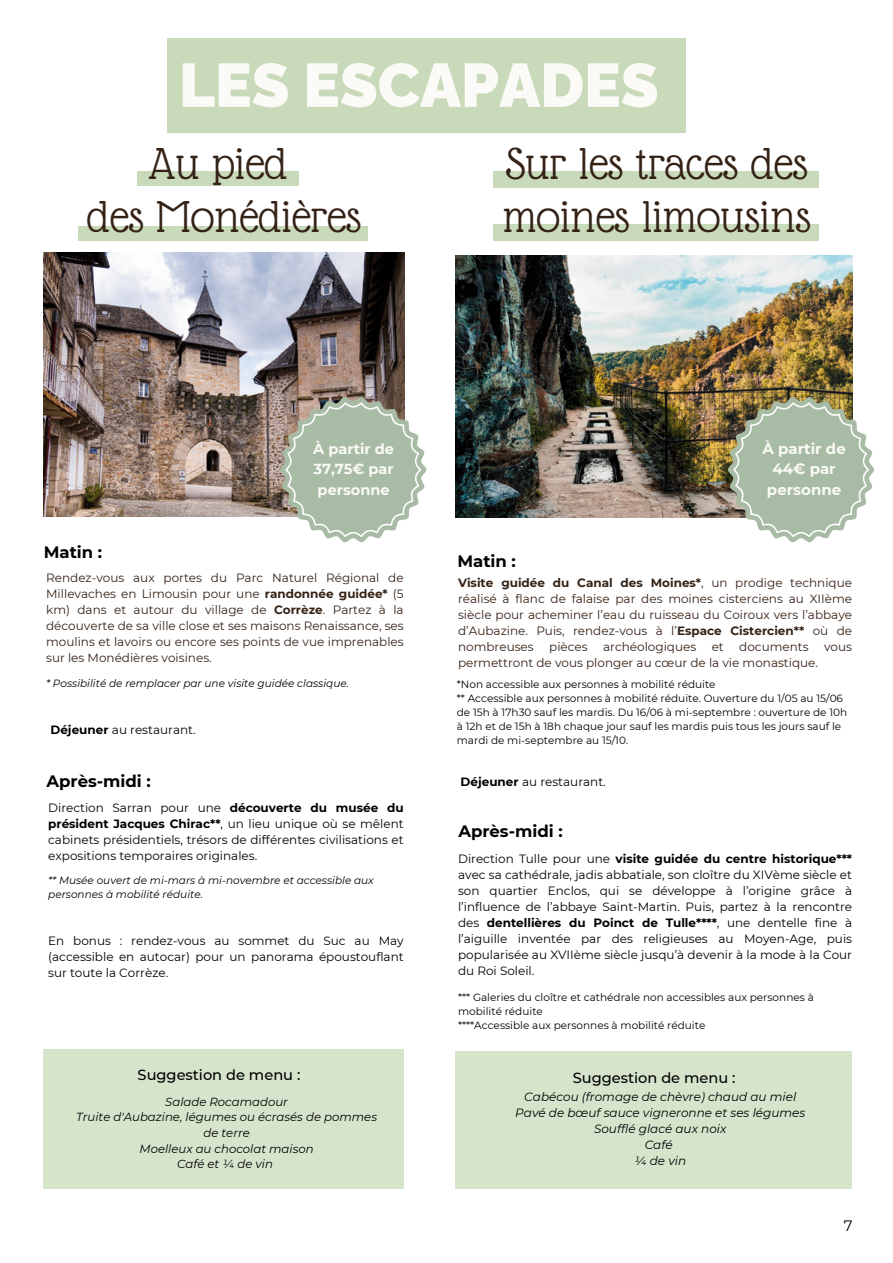
<style>
.page{position:relative;width:893px;height:1263px;background:#fff}
.page>*{position:absolute;margin:0;border:0;box-sizing:border-box;transform-origin:0 0}
.t1{font:900 61.35px "Raleway";color:#fbfaf6}
.t2{font:48.6px/52.8px "Glass Antiqua";color:#352216}
.t3{font:700 16.5px "Montserrat";color:#000}
.t4{font:700 15px/20.2px "Montserrat";color:#fbfaf6;text-align:center}
.t5{font:15px "Montserrat";color:#000}
.t6{font:500 14.55px "Montserrat";color:#000}
.t7{font:700 14.55px/20.2px "Montserrat";color:#fbfaf6;text-align:justify}
.t8{font:12px/16px "Montserrat";color:#000;text-align:justify}
.t9{font:12px/16px "Montserrat";color:#352216;text-align:justify}
.t10{font:italic 12px/16px "Montserrat";color:#000;text-align:center}
.t11{font:italic 11.7px/15.6px "Montserrat";color:#000;text-align:center}
.t12{font:10.5px/14px "Montserrat";color:#000}
.t13{font:italic 10.5px/14px "Montserrat";color:#000}
.s1{font-weight:700}
</style>
<div class="page">
<div style="left:494px;top:171px;width:325px;height:17px;background:#c8daba"></div>
<div style="left:494px;top:225px;width:325px;height:16px;background:#c8daba"></div>
<img style="left:456px;top:256px;width:397px;height:261px">
<div style="left:43px;top:1049px;width:361px;height:140px;background:#d6e4cc"></div>
<div style="left:456px;top:1051px;width:396px;height:138px;background:#d6e4cc"></div>
<img style="left:43px;top:253px;width:362px;height:263px">
<div style="left:137px;top:172px;width:161px;height:14px;background:#c8daba"></div>
<div style="left:78px;top:226px;width:289px;height:15px;background:#c8daba"></div>
<div style="left:167px;top:38px;width:518px;height:94px;background:#c8daba"></div>
<svg style="left:280px;top:397px;width:146px;height:146px"></svg>
<svg style="left:728px;top:397px;width:146px;height:146px"></svg>
<h1 class="t1" style="left:179px;top:36px;width:481px">LES ESCAPADES</h1>
<h2 class="t2" style="left:87px;top:138px;width:276px;text-align:center">Au pied<br>des Monédières</h2>
<h2 class="t2" style="left:503px;top:138px;width:310px">Sur les traces des moines limousins</h2>
<h3 class="t3" style="left:44px;top:540px;width:60px">Matin :</h3>
<p class="t7" style="left:313px;top:438px;width:82px">À partir de 37,75€ par personne</p>
<p class="t4" style="left:762px;top:438px;width:85px">À partir de<br>44€ par personne</p>
<h3 class="t3" style="left:457px;top:549px;width:60px">Matin :</h3>
<p class="t9" style="left:46px;top:569px;width:359px">Rendez-vous aux portes du Parc Naturel Régional de Millevaches en Limousin pour une <span class="s1">randonnée guidée*</span> (5 km) dans et autour du village de <span class="s1">Corrèze</span>. Partez à la découverte de sa ville close et ses maisons Renaissance, ses moulins et lavoirs ou encore ses points de vue imprenables sur les Monédières voisines.</p>
<p class="t9" style="left:458px;top:574px;width:395px"><span class="s1">Visite guidée du Canal des Moines*</span>, un prodige technique réalisé à flanc de falaise par des moines cisterciens au XIIème siècle pour acheminer l’eau du ruisseau du Coiroux vers l’abbaye d’Aubazine. Puis, rendez-vous à l’<span class="s1">Espace Cistercien**</span> où de nombreuses</p>
<p class="t9" style="left:549px;top:638px;width:40px">pièces</p>
<p class="t9" style="left:603px;top:638px;width:95px">archéologiques</p>
<p class="t9" style="left:712px;top:638px;width:14px">et</p>
<p class="t9" style="left:739px;top:638px;width:71px">documents</p>
<p class="t9" style="left:824px;top:638px;width:29px">vous</p>
<p class="t9" style="left:458px;top:654px;width:361px">permettront de vous plonger au cœur de la vie monastique.</p>
<p class="t13" style="left:46px;top:675px;width:304px">* Possibilité de remplacer par une visite guidée classique.</p>
<p class="t12" style="left:457px;top:677px;width:392px">*Non accessible aux personnes à mobilité réduite<br>** Accessible aux personnes à mobilité réduite. Ouverture du 1/05 au 15/06 de 15h à 17h30 sauf les mardis. Du 16/06 à mi-septembre : ouverture de 10h à 12h et de 15h à 18h chaque jour sauf les mardis puis tous les jours sauf le mardi de mi-septembre au 15/10.</p>
<p class="t8" style="left:50px;top:721px;width:147px"><span class="s1">Déjeuner</span> au restaurant.</p>
<h3 class="t3" style="left:47px;top:769px;width:106px">Après-midi :</h3>
<p class="t8" style="left:461px;top:774px;width:147px"><span class="s1">Déjeuner</span> au restaurant.</p>
<p class="t8" style="left:48px;top:799px;width:357px">Direction Sarran pour une <span class="s1">découverte du musée du président Jacques Chirac**</span>, un lieu unique où se mêlent cabinets présidentiels, trésors de différentes civilisations et expositions temporaires originales.</p>
<p class="t13" style="left:48px;top:873px;width:327px">** Musée ouvert de mi-mars à mi-novembre et accessible aux personnes à mobilité réduite.</p>
<p class="t8" style="left:48px;top:932px;width:357px">En bonus : rendez-vous au sommet du Suc au May (accessible en autocar) pour un panorama époustouflant sur toute la Corrèze.</p>
<p class="t6" style="left:138px;top:1064px;width:164px">Suggestion de menu :</p>
<p class="t11" style="left:76px;top:1093px;width:302px">Salade Rocamadour<br>Truite d'Aubazine, légumes ou écrasés de pommes de terre<br>Moelleux au chocolat maison<br>Café et ¼ de vin</p>
<h3 class="t3" style="left:458px;top:819px;width:106px">Après-midi :</h3>
<p class="t8" style="left:458px;top:850px;width:395px">Direction Tulle pour une <span class="s1">visite guidée du centre historique*** </span>avec sa cathédrale, jadis abbatiale, son cloître du XIVème siècle et son quartier Enclos, qui se développe à l’origine grâce à l’influence de l’abbaye Saint-Martin. Puis, partez à la rencontre des <span class="s1">dentellières du Poinct de Tulle****</span>, une dentelle fine à l’aiguille inventée par des religieuses au Moyen-Age, puis popularisée au XVIIème siècle jusqu’à devenir à la mode à la Cour du Roi Soleil.</p>
<p class="t12" style="left:458px;top:990px;width:357px">*** Galeries du cloître et cathédrale non accessibles aux personnes à mobilité réduite<br>****Accessible aux personnes à mobilité réduite</p>
<p class="t6" style="left:573px;top:1067px;width:164px">Suggestion de menu :</p>
<p class="t10" style="left:515px;top:1088px;width:291px">Cabécou (fromage de chèvre) chaud au miel<br>Pavé de bœuf sauce vigneronne et ses légumes<br>Soufflé glacé aux noix<br>Café<br>¼ de vin</p>
<p class="t5" style="left:844px;top:1216px;width:10px">7</p>
</div>
